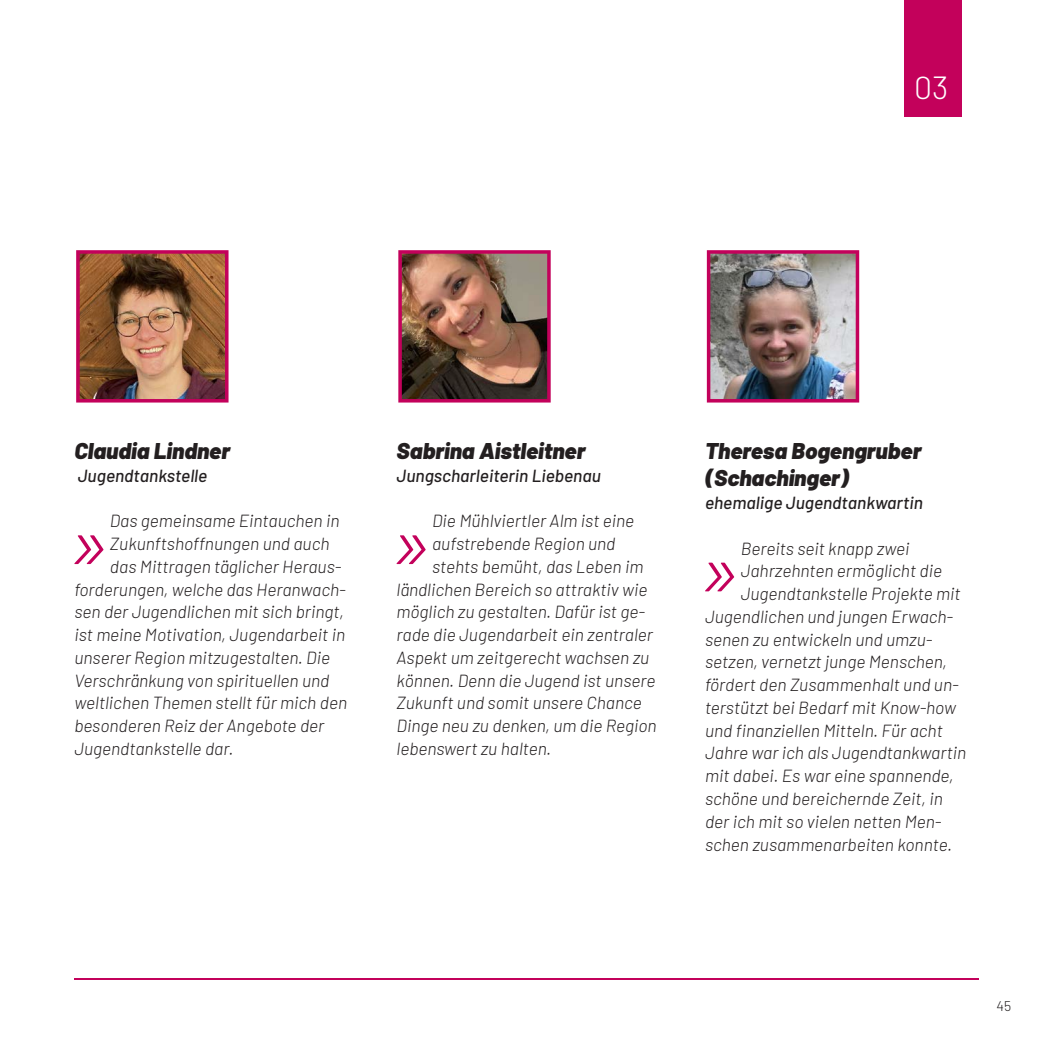
<style>
.page{position:relative;width:1042px;height:1042px;background:#fff}
.page>*{position:absolute;margin:0;border:0;box-sizing:border-box;transform-origin:0 0}
.t1{font:italic 300 82.42px "Barlow";color:#c3015b}
.t2{font:300 32.02px "Barlow";color:#fff}
.t3{font:italic 900 22.75px/27.3px "Barlow";color:#231f20}
.t4{font:italic 300 17.5px "Barlow";color:#231f20}
.t5{font:italic 500 17.5px "Barlow";color:#231f20}
.t6{font:300 14px "Barlow";color:#231f20}
</style>
<div class="page">
<img style="left:76px;top:250px;width:152px;height:152px">
<img style="left:398px;top:250px;width:153px;height:152px">
<img style="left:707px;top:250px;width:152px;height:152px">
<div style="left:904px;top:0;width:57px;height:117px;background:#c3015b"></div>
<hr style="left:74px;top:978px;width:905px;height:2px;background:#c3015b">
<h2 class="t2" style="left:914px;top:65px;width:36px">03</h2>
<h3 class="t3" style="left:74px;top:436px;width:157px">Claudia Lindner</h3>
<p class="t5" style="left:78px;top:463px;width:131px">Jugendtankstelle</p>
<p class="t4" style="left:110px;top:508px;width:231px">Das gemeinsame Eintauchen in</p>
<p class="t4" style="left:110px;top:531px;width:221px">Zukunftshoffnungen und auch</p>
<p class="t4" style="left:110px;top:554px;width:233px">das Mittragen täglicher Heraus-</p>
<p class="t4" style="left:74px;top:577px;width:273px">forderungen, welche das Heranwach-</p>
<p class="t4" style="left:74px;top:599px;width:271px">sen der Jugendlichen mit sich bringt,</p>
<p class="t4" style="left:74px;top:622px;width:272px">ist meine Motivation, Jugendarbeit in</p>
<p class="t4" style="left:74px;top:645px;width:257px">unserer Region mitzugestalten. Die</p>
<p class="t4" style="left:74px;top:668px;width:256px">Verschränkung von spirituellen und</p>
<p class="t4" style="left:74px;top:690px;width:274px">weltlichen Themen stellt für mich den</p>
<p class="t4" style="left:74px;top:713px;width:251px">besonderen Reiz der Angebote der</p>
<p class="t4" style="left:74px;top:736px;width:161px">Jugendtankstelle dar.</p>
<h1 class="t1" style="left:66px;top:484px;width:45px">»</h1>
<h3 class="t3" style="left:396px;top:436px;width:190px">Sabrina Aistleitner</h3>
<p class="t5" style="left:396px;top:463px;width:206px">Jungscharleiterin Liebenau</p>
<p class="t4" style="left:432px;top:508px;width:204px">Die Mühlviertler Alm ist eine</p>
<p class="t4" style="left:432px;top:531px;width:185px">aufstrebende Region und</p>
<p class="t4" style="left:432px;top:554px;width:213px">stehts bemüht, das Leben im</p>
<p class="t4" style="left:396px;top:577px;width:252px">ländlichen Bereich so attraktiv wie</p>
<p class="t4" style="left:396px;top:599px;width:250px">möglich zu gestalten. Dafür ist ge-</p>
<p class="t4" style="left:396px;top:622px;width:258px">rade die Jugendarbeit ein zentraler</p>
<p class="t4" style="left:396px;top:645px;width:254px">Aspekt um zeitgerecht wachsen zu</p>
<p class="t4" style="left:396px;top:668px;width:260px">können. Denn die Jugend ist unsere</p>
<p class="t4" style="left:396px;top:690px;width:247px">Zukunft und somit unsere Chance</p>
<p class="t4" style="left:396px;top:713px;width:262px">Dinge neu zu denken, um die Region</p>
<p class="t4" style="left:396px;top:736px;width:156px">lebenswert zu halten.</p>
<h1 class="t1" style="left:388px;top:484px;width:45px">»</h1>
<h3 class="t3" style="left:705px;top:436px;width:218px">Theresa Bogengruber (Schachinger)</h3>
<p class="t5" style="left:705px;top:490px;width:219px">ehemalige Jugendtankwartin</p>
<p class="t4" style="left:740px;top:536px;width:170px">Bereits seit knapp zwei</p>
<p class="t4" style="left:740px;top:558px;width:203px">Jahrzehnten ermöglicht die</p>
<p class="t4" style="left:740px;top:581px;width:221px">Jugendtankstelle Projekte mit</p>
<p class="t4" style="left:705px;top:604px;width:250px">Jugendlichen und jungen Erwach-</p>
<p class="t4" style="left:705px;top:627px;width:229px">senen zu entwickeln und umzu-</p>
<p class="t4" style="left:705px;top:649px;width:243px">setzen, vernetzt junge Menschen,</p>
<p class="t4" style="left:705px;top:672px;width:255px">fördert den Zusammenhalt und un-</p>
<p class="t4" style="left:705px;top:695px;width:252px">terstützt bei Bedarf mit Know-how</p>
<p class="t4" style="left:705px;top:718px;width:239px">und finanziellen Mitteln. Für acht</p>
<p class="t4" style="left:705px;top:740px;width:263px">Jahre war ich als Jugendtankwartin</p>
<p class="t4" style="left:705px;top:763px;width:250px">mit dabei. Es war eine spannende,</p>
<p class="t4" style="left:705px;top:786px;width:239px">schöne und bereichernde Zeit, in</p>
<p class="t4" style="left:705px;top:809px;width:238px">der ich mit so vielen netten Men-</p>
<p class="t4" style="left:705px;top:831px;width:248px">schen zusammenarbeiten konnte.</p>
<h1 class="t1" style="left:697px;top:511px;width:45px">»</h1>
<p class="t6" style="left:996px;top:996px;width:16px">45</p>
</div>
